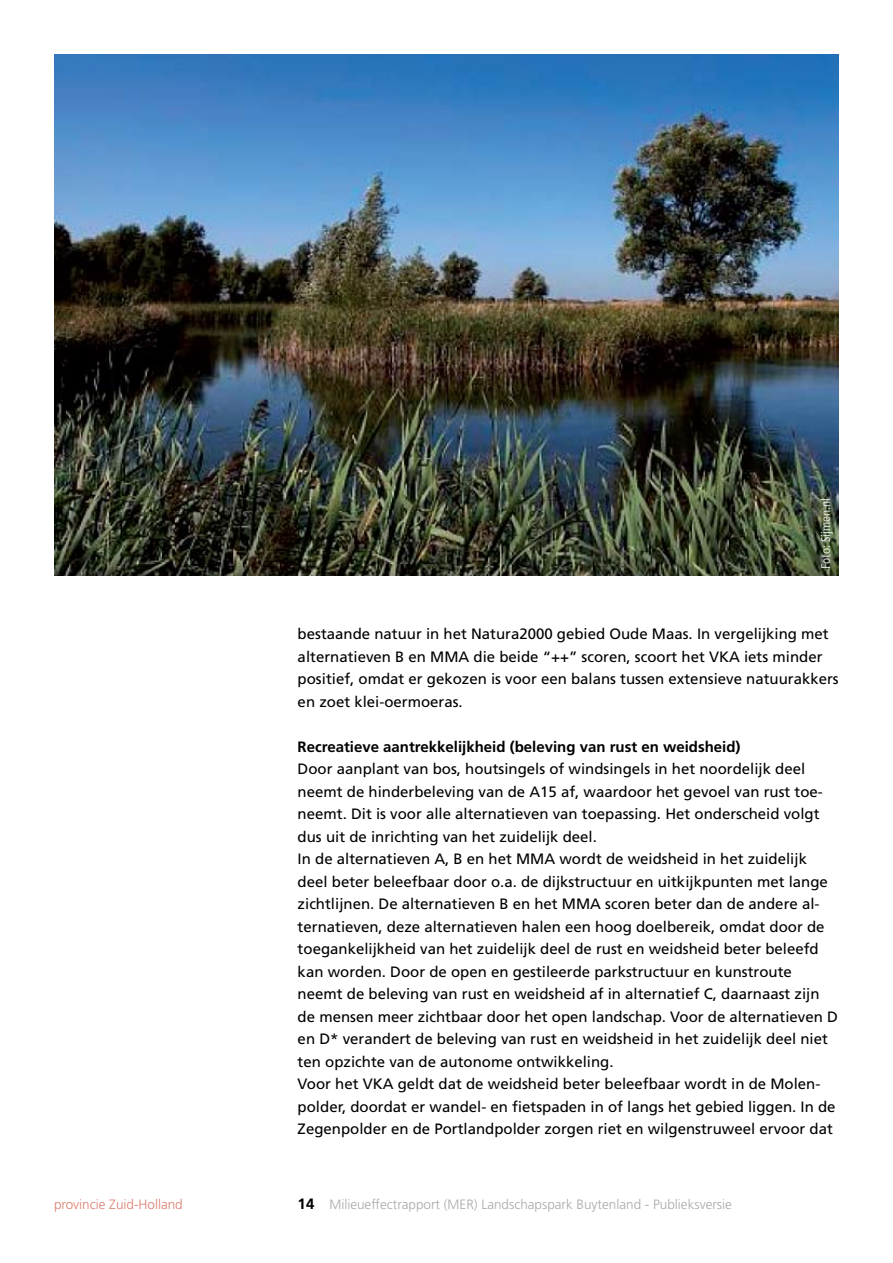
<style>
.page{position:relative;width:893px;height:1263px;background:#fff}
.page>*{position:absolute;margin:0;border:0;box-sizing:border-box;transform-origin:0 0}
.t1{font:15px/22.5px "Frutiger";color:#000}
.t2{font:700 15px "Frutiger";color:#000}
.t3{font:300 13.5px "Frutiger";color:#a7a9ac}
.t4{font:300 13.5px "Frutiger";color:#db7d70}
.t5{font:condensed 12.75px "Frutiger";color:#fff}
.s1{font-weight:700;font-size:15px;color:#000}
</style>
<div class="page">
<img style="left:54px;top:54px;width:785px;height:522px">
<p class="t5" style="left:818px;top:569px;width:73px;rotate:-90deg">Foto: Sijmen.nl</p>
<p class="t1" style="left:298px;top:623px;width:543px">bestaande natuur in het Natura2000 gebied Oude Maas. In vergelijking met alternatieven B en MMA die beide “++” scoren, scoort het VKA iets minder positief, omdat er gekozen is voor een balans tussen extensieve natuurakkers en zoet klei-oermoeras.</p>
<p class="t2" style="left:298px;top:737px;width:444px">Recreatieve aantrekkelijkheid (beleving van rust en weidsheid)</p>
<p class="t1" style="left:298px;top:758px;width:542px">Door aanplant van bos, houtsingels of windsingels in het noordelijk deel neemt de hinderbeleving van de A15 af, waardoor het gevoel van rust toe&shy;neemt. Dit is voor alle alternatieven van toepassing. Het onderscheid volgt dus uit de inrichting van het zuidelijk deel.<br>In de alternatieven A, B en het MMA wordt de weidsheid in het zuidelijk deel beter beleefbaar door o.a. de dijkstructuur en uitkijkpunten met lange zichtlijnen. De alternatieven B en het MMA scoren beter dan de andere al&shy;ternatieven, deze alternatieven halen een hoog doelbereik, omdat door de toegankelijkheid van het zuidelijk deel de rust en weidsheid beter beleefd kan worden. Door de open en gestileerde parkstructuur en kunstroute neemt de beleving van rust en weidsheid af in alternatief C, daarnaast zijn de mensen meer zichtbaar door het open landschap. Voor de alternatieven D en D* verandert de beleving van rust en weidsheid in het zuidelijk deel niet ten opzichte van de autonome ontwikkeling.<br>Voor het VKA geldt dat de weidsheid beter beleefbaar wordt in de Molen&shy;polder, doordat er wandel- en fietspaden in of langs het gebied liggen. In de Zegenpolder en de Portlandpolder zorgen riet en wilgenstruweel ervoor dat</p>
<p class="t4" style="left:54px;top:1197px;width:130px">provincie Zuid-Holland</p>
<p class="t3" style="left:298px;top:1197px;width:436px"><span class="s1">14</span> Milieueffectrapport (MER) Landschapspark Buytenland - Publieksversie</p>
</div>
